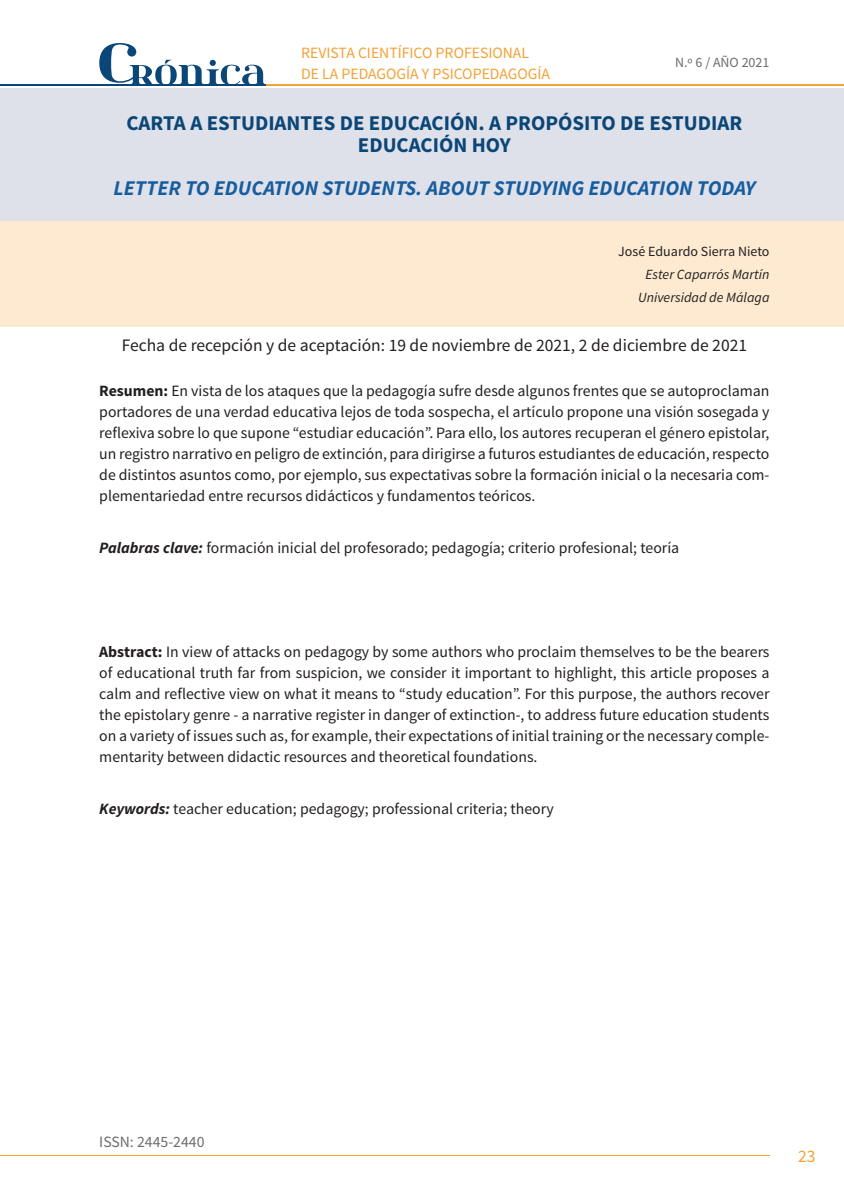
<style>
.page{position:relative;width:844px;height:1191px;background:#fff}
.page>*{position:absolute;margin:0;border:0;box-sizing:border-box;transform-origin:0 0}
.t1{font:700 21px/22.8px "Source Sans Pro";color:#0a4677;text-align:center}
.t2{font:italic 700 21px "Source Sans Pro";color:#175d9e}
.t3{font:17.5px "Source Sans Pro";color:#231f20}
.t4{font:17.5px "Source Sans Pro";color:#f4a136}
.t5{font:15.75px/21px "Source Sans Pro";color:#231f20;text-align:justify}
.t6{font:15.75px/21px "Source Sans Pro";color:#f4a136}
.t7{font:15.75px "Source Sans Pro";color:#6c6d70}
.t8{font:italic 14px "Source Sans Pro";color:#231f20}
.t9{font:14px "Source Sans Pro";color:#231f20}
.t10{font:14px "Source Sans Pro";color:#6c6d70}
.s1{font-weight:700}
.s2{font-weight:700;font-style:italic}
</style>
<div class="page">
<hr style="left:0;top:84px;width:266px;height:2px;background:#0a4677">
<svg style="left:99px;top:43px;width:166px;height:41px"></svg>
<hr style="left:266px;top:84px;width:577px;height:2px;background:#f4a136">
<hr style="left:0;top:1154px;width:769px;height:1px;background:#f4a136">
<div style="left:0;top:88px;width:843px;height:133px;background:#dfe1ea"></div>
<div style="left:0;top:221px;width:843px;height:105px;background:#fdead1"></div>
<p class="t6" style="left:301px;top:43px;width:250px">REVISTA CIENTÍFICO PROFESIONAL<br>DE LA PEDAGOGÍA Y PSICOPEDAGOGÍA</p>
<p class="t10" style="left:675px;top:54px;width:96px">N.º 6 / AÑO 2021</p>
<p class="t1" style="left:126px;top:112px;width:617px">CARTA A ESTUDIANTES DE EDUCACIÓN. A PROPÓSITO DE ESTUDIAR<br>EDUCACIÓN HOY</p>
<p class="t2" style="left:113px;top:174px;width:643px">LETTER TO EDUCATION STUDENTS. ABOUT STUDYING EDUCATION TODAY</p>
<p class="t9" style="left:618px;top:243px;width:153px">José Eduardo Sierra Nieto</p>
<p class="t8" style="left:645px;top:265px;width:125px">Ester Caparrós Martín</p>
<p class="t8" style="left:638px;top:288px;width:133px">Universidad de Málaga</p>
<p class="t3" style="left:122px;top:334px;width:626px">Fecha de recepción y de aceptación: 19 de noviembre de 2021, 2 de diciembre de 2021</p>
<p class="t5" style="left:99px;top:381px;width:671px"><span class="s1">Resumen:</span> En vista de los ataques que la pedagogía sufre desde algunos frentes que se autoproclaman portadores de una verdad educativa lejos de toda sospecha, el artículo propone una visión sosegada y reflexiva sobre lo que supone “estudiar educación”. Para ello, los autores recuperan el género epistolar, un registro narrativo en peligro de extinción, para dirigirse a futuros estudiantes de educación, respecto de distintos asuntos como, por ejemplo, sus expectativas sobre la formación inicial o la necesaria com&shy;plementariedad entre recursos didácticos y fundamentos teóricos.</p>
<p class="t5" style="left:99px;top:538px;width:581px"><span class="s2">Palabras clave:</span> formación inicial del profesorado; pedagogía; criterio profesional; teoría</p>
<p class="t5" style="left:99px;top:642px;width:671px"><span class="s1">Abstract:</span> In view of attacks on pedagogy by some authors who proclaim themselves to be the bearers of educational truth far from suspicion, we consider it important to highlight, this article proposes a calm and reflective view on what it means to “study education”. For this purpose, the authors recover the epistolary genre - a narrative register in danger of extinction-, to address future education students on a variety of issues such as, for example, their expectations of initial training or the necessary comple&shy;mentarity between didactic resources and theoretical foundations.</p>
<p class="t5" style="left:99px;top:798px;width:456px"><span class="s2">Keywords:</span> teacher education; pedagogy; professional criteria; theory</p>
<p class="t7" style="left:99px;top:1132px;width:107px">ISSN: 2445-2440</p>
<p class="t4" style="left:797px;top:1145px;width:19px">23</p>
</div>
